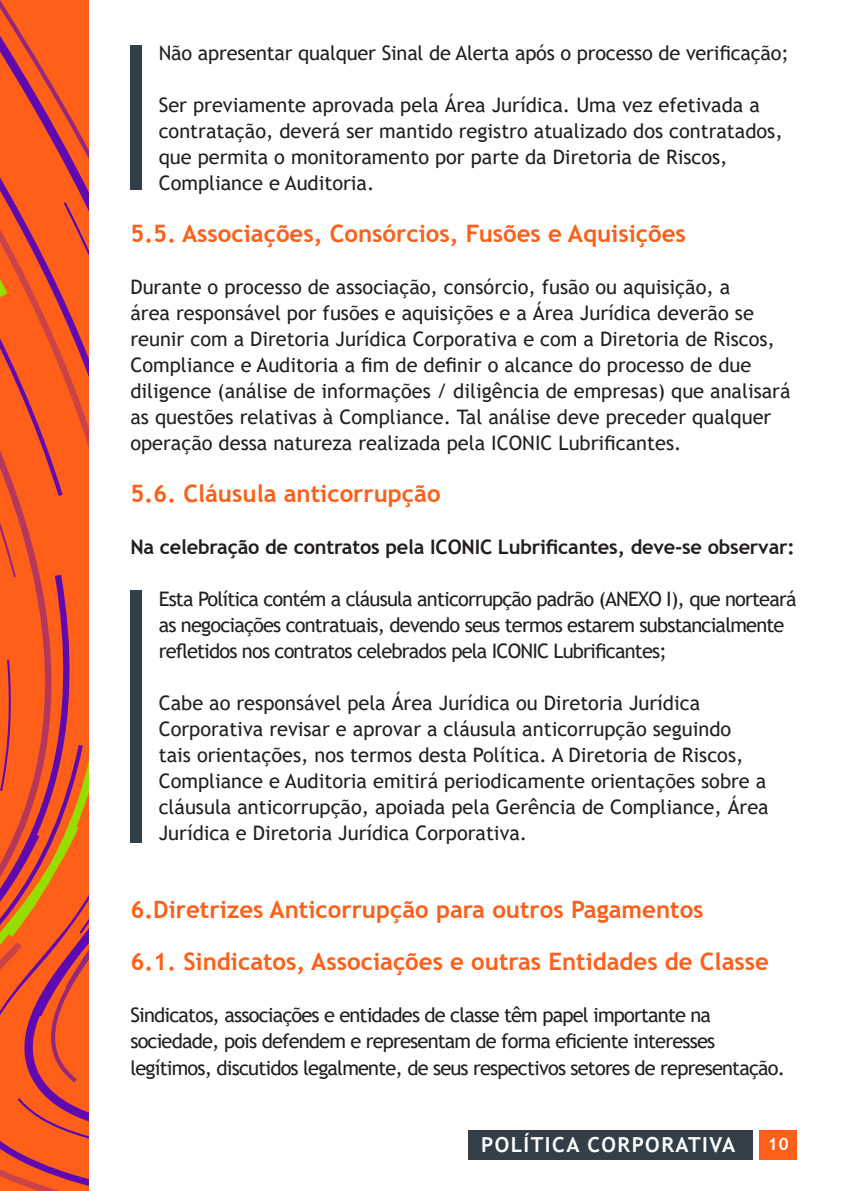
<style>
.page{position:relative;width:842px;height:1191px;background:#fff}
.page>*{position:absolute;margin:0;border:0;box-sizing:border-box;transform-origin:0 0}
.t1{font:700 24px "Trebuchet MS";color:#ff5f19}
.t2{font:700 20.8px "Trebuchet MS";letter-spacing:.07em;color:#fff}
.t3{font:20px/26px "Trebuchet MS";color:#231f20}
.t4{font:20px/26px "Trebuchet MS";letter-spacing:-.04em;color:#231f20}
.t5{font:700 20px "Trebuchet MS";letter-spacing:-.01em;color:#231f20}
.t6{font:700 17px "Trebuchet MS";color:#fff}
</style>
<div class="page">
<svg style="left:0;top:0;width:88px;height:1191px;background:#e9562a"></svg>
<div style="left:469px;top:1130px;width:284px;height:29px;background:#333f48"></div>
<div style="left:759px;top:1130px;width:38px;height:29px;background:#ff5f19"></div>
<div style="left:130px;top:45px;width:12px;height:145px;background:#333f48"></div>
<div style="left:130px;top:590px;width:12px;height:252px;background:#333f48"></div>
<p class="t3" style="left:159px;top:40px;width:631px">Não apresentar qualquer Sinal de Alerta após o processo de verificação;</p>
<p class="t3" style="left:159px;top:92px;width:625px">Ser previamente aprovada pela Área Jurídica. Uma vez efetivada a contratação, deverá ser mantido registro atualizado dos contratados, que permita o monitoramento por parte da Diretoria de Riscos, Compliance e Auditoria.</p>
<p class="t1" style="left:130px;top:219px;width:557px">5.5. Associações, Consórcios, Fusões e Aquisições</p>
<p class="t3" style="left:130px;top:274px;width:662px">Durante o processo de associação, consórcio, fusão ou aquisição, a<br>área responsável por fusões e aquisições e a Área Jurídica deverão se reunir com a Diretoria Jurídica Corporativa e com a Diretoria de Riscos, Compliance e Auditoria a fim de definir o alcance do processo de due diligence (análise de informações / diligência de empresas) que analisará as questões relativas à Compliance. Tal análise deve preceder qualquer operação dessa natureza realizada pela ICONIC Lubrificantes.</p>
<p class="t1" style="left:130px;top:479px;width:312px">5.6. Cláusula anticorrupção</p>
<p class="t5" style="left:130px;top:535px;width:666px">Na celebração de contratos pela ICONIC Lubrificantes, deve-se observar:</p>
<p class="t4" style="left:159px;top:586px;width:639px">Esta Política contém a cláusula anticorrupção padrão (ANEXO I), que norteará as negociações contratuais, devendo seus termos estarem substancialmente refletidos nos contratos celebrados pela ICONIC Lubrificantes;</p>
<p class="t3" style="left:159px;top:690px;width:611px">Cabe ao responsável pela Área Jurídica ou Diretoria Jurídica Corporativa revisar e aprovar a cláusula anticorrupção seguindo<br>tais orientações, nos termos desta Política. A Diretoria de Riscos, Compliance e Auditoria emitirá periodicamente orientações sobre a cláusula anticorrupção, apoiada pela Gerência de Compliance, Área Jurídica e Diretoria Jurídica Corporativa.</p>
<p class="t1" style="left:130px;top:895px;width:575px">6.Diretrizes Anticorrupção para outros Pagamentos</p>
<p class="t1" style="left:130px;top:947px;width:640px">6.1. Sindicatos, Associações e outras Entidades de Classe</p>
<p class="t4" style="left:130px;top:1002px;width:656px">Sindicatos, associações e entidades de classe têm papel importante na sociedade, pois defendem e representam de forma eficiente interesses legítimos, discutidos legalmente, de seus respectivos setores de representação.</p>
<p class="t2" style="left:481px;top:1131px;width:256px">POLÍTICA CORPORATIVA</p>
<p class="t6" style="left:768px;top:1133px;width:23px">10</p>
</div>
